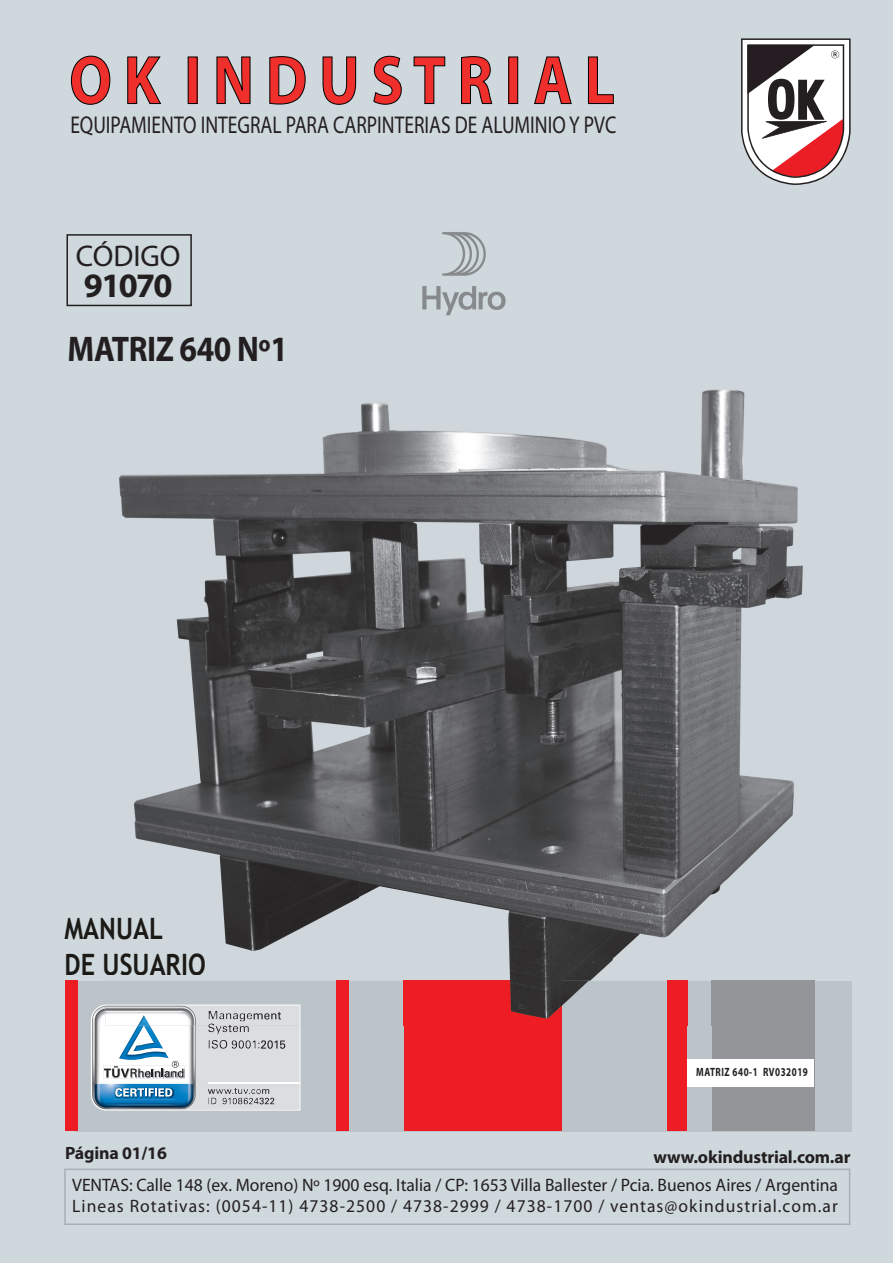
<style>
.page{position:relative;width:893px;height:1263px;background:#cfd8dd}
.page>*{position:absolute;margin:0;border:0;box-sizing:border-box;transform-origin:0 0}
.t1{font:700 69.15px "Myriad Pro";color:#ee2f2b;scale:.86 1}
.t2{font:700 35.7px "Myriad Pro";letter-spacing:-.015em;color:#231f20;scale:.89 1}
.t3{font:700 34.35px "Myriad Pro";letter-spacing:-.05em;color:#231f20}
.t4{font:30px "Myriad Pro";color:#231f20}
.t5{font:700 29.4px/35.2px "Trebuchet MS";color:#1c1a16;scale:.86 1}
.t6{font:24.3px "Myriad Pro";color:#231f20;scale:.8 1}
.t7{font:18px/21.6px "Myriad Pro";color:#231f20}
.t8{font:700 17.85px "Myriad Pro";letter-spacing:-.01em;color:#231f20}
.t9{font:700 12px "Myriad Pro";letter-spacing:.06em;color:#231f20;scale:.75 1}
</style>
<div class="page">
<div style="left:74px;top:981px;width:777px;height:150px;background:#bcc4c9"></div>
<svg style="left:71px;top:55px;width:40px;height:50px"></svg>
<svg style="left:127px;top:56px;width:34px;height:48px"></svg>
<svg style="left:216px;top:56px;width:35px;height:49px"></svg>
<svg style="left:269px;top:56px;width:37px;height:49px"></svg>
<svg style="left:322px;top:56px;width:34px;height:49px"></svg>
<svg style="left:373px;top:56px;width:29px;height:49px"></svg>
<svg style="left:413px;top:56px;width:32px;height:48px"></svg>
<svg style="left:461px;top:56px;width:32px;height:48px"></svg>
<div style="left:508px;top:57px;width:10px;height:47px;border:1px solid #000"></div>
<svg style="left:534px;top:56px;width:38px;height:48px"></svg>
<svg style="left:588px;top:56px;width:26px;height:48px"></svg>
<svg style="left:64px;top:1169px;width:786px;height:56px"></svg>
<div style="left:712px;top:981px;width:102px;height:150px;background:#939598"></div>
<div style="left:66px;top:981px;width:12px;height:150px;background:#ee1d23"></div>
<div style="left:337px;top:981px;width:12px;height:150px;background:#ee1d23"></div>
<div style="left:404px;top:981px;width:157px;height:150px;background:#ee1d23"></div>
<svg style="left:741px;top:38px;width:109px;height:147px;background:#b8a2a4"></svg>
<div style="left:677px;top:1060px;width:137px;height:27px;background:#fff"></div>
<div style="left:668px;top:981px;width:19px;height:150px;background:#ee1d23"></div>
<img style="left:105px;top:389px;width:710px;height:636px">
<img style="left:712px;top:981px;width:102px;height:44px">
<svg style="left:91px;top:1005px;width:209px;height:106px;background:#bfcbd3"></svg>
<img style="left:337px;top:981px;width:12px;height:44px">
<img style="left:404px;top:981px;width:157px;height:44px">
<img style="left:668px;top:981px;width:19px;height:44px">
<img style="left:105px;top:918px;width:58px;height:22px">
<img style="left:105px;top:953px;width:100px;height:22px">
<img style="left:209px;top:1011px;width:29px;height:9px">
<img style="left:422px;top:232px;width:84px;height:84px">
<div style="left:66px;top:234px;width:126px;height:72px;border:2px solid #231f20"></div>
<h1 class="t1" style="left:69px;top:35px;width:636px">O K I N D U S T R I A L</h1>
<h3 class="t6" style="left:70px;top:110px;width:684px">EQUIPAMIENTO INTEGRAL PARA CARPINTERIAS DE ALUMINIO Y PVC</h3>
<h3 class="t4" style="left:76px;top:237px;width:106px">CÓDIGO</h3>
<h3 class="t3" style="left:84px;top:263px;width:90px">91070</h3>
<h2 class="t2" style="left:68px;top:326px;width:249px">MATRIZ 640 Nº1</h2>
<h3 class="t5" style="left:64px;top:911px;width:166px">MANUAL<br>DE USUARIO</h3>
<p class="t9" style="left:696px;top:1064px;width:150px">MATRIZ 640-1 RV032019</p>
<p class="t8" style="left:65px;top:1142px;width:103px">Página 01/16</p>
<p class="t8" style="left:653px;top:1145px;width:198px">www.okindustrial.com.ar</p>
<p class="t7" style="left:72px;top:1174px;width:767px">VENTAS: Calle 148 (ex. Moreno) Nº 1900 esq. Italia / CP: 1653 Villa Ballester / Pcia. Buenos Aires / Argentina<br>Lineas Rotativas: (0054-11) 4738-2500 / 4738-2999 / 4738-1700 / ventas@okindustrial.com.ar</p>
</div>
